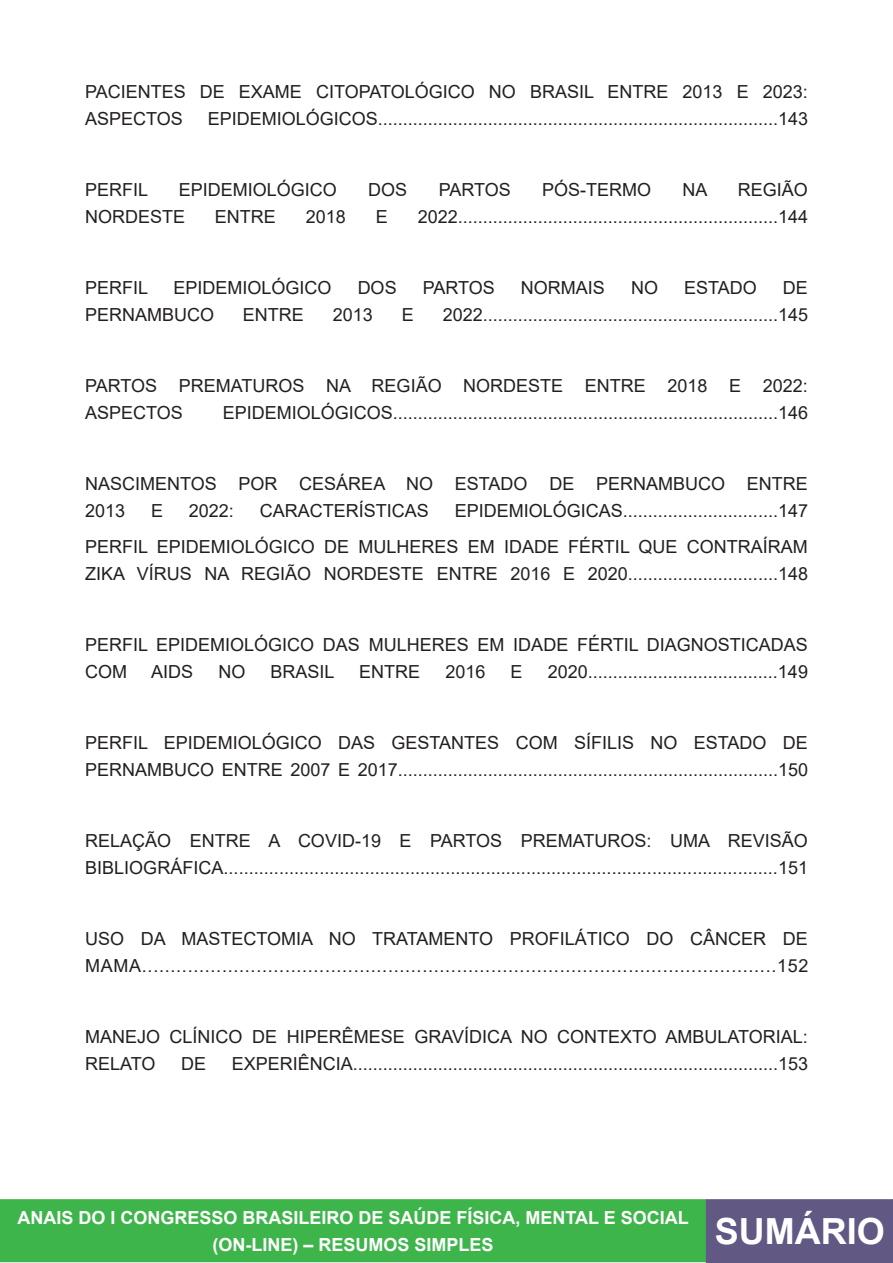
<style>
.page{position:relative;width:893px;height:1263px;background:#fff}
.page>*{position:absolute;margin:0;border:0;box-sizing:border-box;transform-origin:0 0}
.t1{font:700 36px "Arial";color:#fff}
.t2{font:18px/27px "Arial";color:#231f20}
.t3{font:700 18px/27px "Arial";color:#fff;text-align:center}
</style>
<div class="page">
<div style="left:0;top:1200px;width:706px;height:61px;background:#3db54a"></div>
<div style="left:0;top:1199px;width:707px;height:63px;border:2px solid #3db54a"></div>
<div style="left:707px;top:1200px;width:186px;height:62px;background:#615984"></div>
<div style="left:706px;top:1199px;width:187px;height:64px;border:2px solid #615984"></div>
<p class="t2" style="left:85px;top:78px;width:724px">PACIENTES DE EXAME CITOPATOLÓGICO NO BRASIL ENTRE 2013 E 2023:<br>ASPECTOS</p>
<p class="t2" style="left:208px;top:105px;width:602px">EPIDEMIOLÓGICOS................................................................................143</p>
<p class="t2" style="left:85px;top:176px;width:65px">PERFIL</p>
<p class="t2" style="left:179px;top:176px;width:160px">EPIDEMIOLÓGICO</p>
<p class="t2" style="left:368px;top:176px;width:41px">DOS</p>
<p class="t2" style="left:439px;top:176px;width:74px">PARTOS</p>
<p class="t2" style="left:542px;top:176px;width:111px">PÓS-TERMO</p>
<p class="t2" style="left:682px;top:176px;width:27px">NA</p>
<p class="t2" style="left:738px;top:176px;width:72px">REGIÃO</p>
<p class="t2" style="left:85px;top:203px;width:102px">NORDESTE</p>
<p class="t2" style="left:215px;top:203px;width:63px">ENTRE</p>
<p class="t2" style="left:306px;top:203px;width:42px">2018</p>
<p class="t2" style="left:376px;top:203px;width:14px">E</p>
<p class="t2" style="left:418px;top:203px;width:392px">2022................................................................144</p>
<p class="t2" style="left:85px;top:274px;width:65px">PERFIL</p>
<p class="t2" style="left:173px;top:274px;width:160px">EPIDEMIOLÓGICO</p>
<p class="t2" style="left:358px;top:274px;width:41px">DOS</p>
<p class="t2" style="left:423px;top:274px;width:74px">PARTOS</p>
<p class="t2" style="left:521px;top:274px;width:86px">NORMAIS</p>
<p class="t2" style="left:631px;top:274px;width:28px">NO</p>
<p class="t2" style="left:684px;top:274px;width:74px">ESTADO</p>
<p class="t2" style="left:783px;top:274px;width:27px">DE</p>
<p class="t2" style="left:85px;top:301px;width:131px">PERNAMBUCO</p>
<p class="t2" style="left:243px;top:301px;width:63px">ENTRE</p>
<p class="t2" style="left:333px;top:301px;width:42px">2013</p>
<p class="t2" style="left:402px;top:301px;width:14px">E</p>
<p class="t2" style="left:443px;top:301px;width:367px">2022...........................................................145</p>
<p class="t2" style="left:85px;top:372px;width:724px">PARTOS PREMATUROS NA REGIÃO NORDESTE ENTRE 2018 E 2022:<br>ASPECTOS</p>
<p class="t2" style="left:223px;top:399px;width:587px">EPIDEMIOLÓGICOS.............................................................................146</p>
<p class="t2" style="left:85px;top:470px;width:724px">NASCIMENTOS POR CESÁREA NO ESTADO DE PERNAMBUCO ENTRE<br>2013</p>
<p class="t2" style="left:151px;top:497px;width:14px">E</p>
<p class="t2" style="left:189px;top:497px;width:47px">2022:</p>
<p class="t2" style="left:260px;top:497px;width:171px">CARACTERÍSTICAS</p>
<p class="t2" style="left:455px;top:497px;width:355px">EPIDEMIOLÓGICAS...............................147</p>
<p class="t2" style="left:85px;top:533px;width:724px">PERFIL EPIDEMIOLÓGICO DE MULHERES EM IDADE FÉRTIL QUE CONTRAÍRAM<br>ZIKA VÍRUS NA REGIÃO NORDESTE ENTRE 2016 E 2020..............................148</p>
<p class="t2" style="left:85px;top:631px;width:724px">PERFIL EPIDEMIOLÓGICO DAS MULHERES EM IDADE FÉRTIL DIAGNOSTICADAS<br>COM</p>
<p class="t2" style="left:151px;top:658px;width:44px">AIDS</p>
<p class="t2" style="left:218px;top:658px;width:28px">NO</p>
<p class="t2" style="left:271px;top:658px;width:66px">BRASIL</p>
<p class="t2" style="left:359px;top:658px;width:63px">ENTRE</p>
<p class="t2" style="left:445px;top:658px;width:42px">2016</p>
<p class="t2" style="left:511px;top:658px;width:14px">E</p>
<p class="t2" style="left:548px;top:658px;width:262px">2020......................................149</p>
<p class="t2" style="left:85px;top:729px;width:725px">PERFIL EPIDEMIOLÓGICO DAS GESTANTES COM SÍFILIS NO ESTADO DE<br>PERNAMBUCO ENTRE 2007 E 2017............................................................................150</p>
<p class="t2" style="left:85px;top:827px;width:725px">RELAÇÃO ENTRE A COVID-19 E PARTOS PREMATUROS: UMA REVISÃO<br>BIBLIOGRÁFICA..............................................................................................................151</p>
<p class="t2" style="left:85px;top:925px;width:725px">USO DA MASTECTOMIA NO TRATAMENTO PROFILÁTICO DO CÂNCER DE<br>MAMA...............................................................................................................152</p>
<p class="t2" style="left:85px;top:1023px;width:724px">MANEJO CLÍNICO DE HIPERÊMESE GRAVÍDICA NO CONTEXTO AMBULATORIAL:<br>RELATO</p>
<p class="t2" style="left:181px;top:1050px;width:27px">DE</p>
<p class="t2" style="left:232px;top:1050px;width:578px">EXPERIÊNCIA.....................................................................................153</p>
<p class="t3" style="left:17px;top:1204px;width:673px">ANAIS DO I CONGRESSO BRASILEIRO DE SAÚDE FÍSICA, MENTAL E SOCIAL (ON-LINE) – RESUMOS SIMPLES</p>
<h1 class="t1" style="left:715px;top:1206px;width:171px">SUMÁRIO</h1>
</div>
